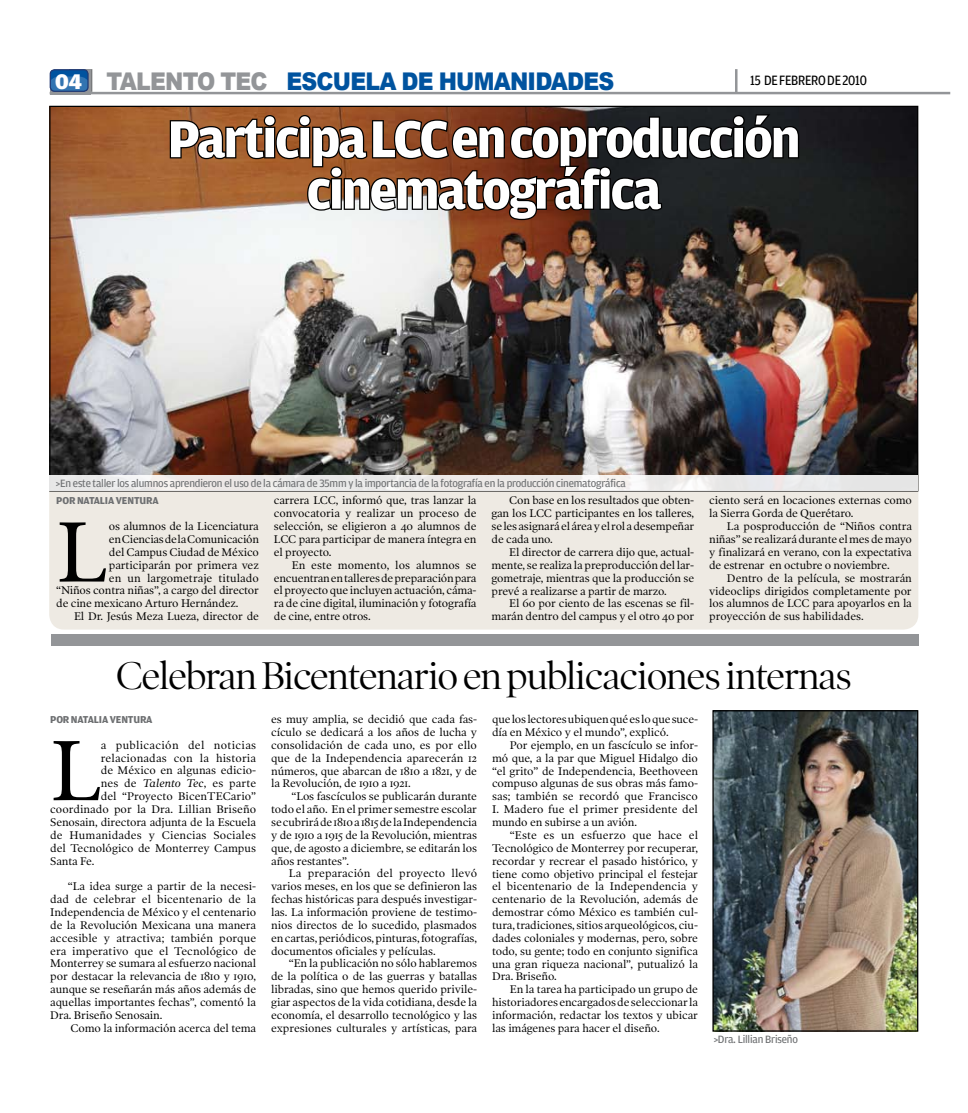
<style>
.page{position:relative;width:968px;height:1113px;background:#fff}
.page>*{position:absolute;margin:0;border:0;box-sizing:border-box;transform-origin:0 0}
.t1{font:86.38px "Poynter OS Text One";color:#000}
.t2{font:700 55px/51.4px "Amplitude";letter-spacing:-.04em;color:#fff;text-align:center}
.t3{font:39.12px "Poynter OS Display";letter-spacing:-.03em;color:#000}
.t4{font:900 24.38px "Arial";letter-spacing:-.035em;color:#00539f;scale:.9 1}
.t5{font:14.38px "Amplitude";letter-spacing:-.015em;color:#000;scale:.9 1}
.t6{font:11.25px/12.9px "Poynter OS Text One";letter-spacing:-.01em;color:#000;text-align:justify}
.t7{font:11.25px "Amplitude";letter-spacing:-.015em;color:#6d6f71}
.t8{font:11.25px "Poynter OS Text One";letter-spacing:.015em;color:#000}
.t9{font:11.25px "Poynter OS Text One";letter-spacing:.025em;color:#000}
.t10{font:11.25px "Poynter OS Text One";letter-spacing:.01em;color:#000}
.t11{font:700 10.62px "Amplitude";letter-spacing:-.015em;color:#6d6f71}
.s1{font-family:"Amplitude";font-size:22.5px;color:#fff}
.s2{color:#939598}
.s3{font-style:italic}
</style>
<div class="page">
<div style="left:49px;top:439px;width:869px;height:190px;background:#eeeae3;border-radius:15px"></div>
<img style="left:51px;top:108px;width:865px;height:367px">
<div style="left:50px;top:75px;width:22px;height:19px;background:#8c9096"></div>
<hr style="left:50px;top:92px;width:900px;height:2px;background:#939598">
<hr style="left:735px;top:69px;width:2px;height:24px;background:#939598">
<div style="left:50px;top:69px;width:39px;height:23px;border:1px solid #223a74;border-radius:4px"></div>
<svg style="left:51px;top:69px;width:41px;height:23px"></svg>
<svg style="left:168px;top:113px;width:632px;height:108px"></svg>
<img style="left:714px;top:712px;width:202px;height:317px">
<div style="left:712px;top:710px;width:206px;height:321px;border:1px solid #000"></div>
<div style="left:51px;top:634px;width:867px;height:12px;background:#939598"></div>
<svg style="left:64px;top:475px;width:774px;height:15px"></svg>
<h3 class="t4" style="left:55px;top:68px;width:622px"><span class="s1">04</span> <span class="s2">TALENTO TEC</span> ESCUELA DE HUMANIDADES</h3>
<p class="t5" style="left:750px;top:72px;width:131px">15 DE FEBRERO DE 2010</p>
<h2 class="t2" style="left:167px;top:114px;width:634px">Participa LCC en coproducción cinematográfica</h2>
<p class="t7" style="left:56px;top:477px;width:571px">&gt;En este taller los alumnos aprendieron el uso de la cámara de 35mm y la importancia de la fotografía en la producción cinematográfica</p>
<p class="t11" style="left:56px;top:495px;width:104px">POR NATALIA VENTURA</p>
<h1 class="t1" style="left:56px;top:498px;width:53px">L</h1>
<p class="t6" style="left:109px;top:519px;width:151px">os alumnos de la Licenciatura</p>
<p class="t6" style="left:109px;top:532px;width:151px">en Ciencias de la Comunicación</p>
<p class="t6" style="left:109px;top:545px;width:151px">del Campus Ciudad de México</p>
<p class="t6" style="left:109px;top:558px;width:151px">participarán por primera vez</p>
<p class="t6" style="left:109px;top:571px;width:151px">en un largometraje titulado</p>
<p class="t6" style="left:56px;top:584px;width:204px">“Niños contra niñas”, a cargo del director</p>
<p class="t6" style="left:56px;top:596px;width:184px">de cine mexicano Arturo Hernández.</p>
<p class="t6" style="left:74px;top:609px;width:186px">El Dr. Jesús Meza Lueza, director de</p>
<p class="t6" style="left:274px;top:494px;width:204px">carrera LCC, informó que, tras lanzar la convocatoria y realizar un proceso de selección, se eligieron a 40 alumnos de LCC para participar de manera íntegra en el proyecto.</p>
<p class="t6" style="left:274px;top:558px;width:204px;text-indent:18px">En este momento, los alumnos se encuentran en talleres de preparación para el proyecto que incluyen actuación, cáma&shy;ra de cine digital, iluminación y fotografía de cine, entre otros.</p>
<p class="t6" style="left:491px;top:494px;width:204px;text-indent:18px">Con base en los resultados que obten&shy;gan los LCC participantes en los talleres, se les asignará el área y el rol a desempeñar de cada uno.</p>
<p class="t6" style="left:491px;top:545px;width:204px;text-indent:18px">El director de carrera dijo que, actual&shy;mente, se realiza la preproducción del lar&shy;gometraje, mientras que la producción se prevé a realizarse a partir de marzo.</p>
<p class="t6" style="left:491px;top:597px;width:204px;text-align:right">El 60 por ciento de las escenas se fil&shy;marán dentro del campus y el otro 40 por</p>
<p class="t6" style="left:709px;top:494px;width:204px">ciento será en locaciones externas como la Sierra Gorda de Querétaro.</p>
<p class="t6" style="left:709px;top:519px;width:204px;text-indent:18px">La posproducción de “Niños contra niñas” se realizará durante el mes de mayo y finalizará en verano, con la expectativa de estrenar en octubre o noviembre.</p>
<p class="t6" style="left:709px;top:571px;width:204px;text-indent:18px">Dentro de la película, se mostrarán videoclips dirigidos completamente por los alumnos de LCC para apoyarlos en la proyección de sus habilidades.</p>
<h3 class="t3" style="left:116px;top:654px;width:737px">Celebran Bicentenario en publicaciones internas</h3>
<p class="t11" style="left:50px;top:713px;width:104px">POR NATALIA VENTURA</p>
<h1 class="t1" style="left:50px;top:717px;width:53px">L</h1>
<p class="t9" style="left:101px;top:738px;width:157px">a publicación del noticias</p>
<p class="t8" style="left:101px;top:751px;width:157px">relacionadas con la historia</p>
<p class="t6" style="left:101px;top:764px;width:157px">de México en algunas edicio-</p>
<p class="t10" style="left:101px;top:776px;width:157px">nes de <span class="s3">Talento Tec</span>, es parte</p>
<p class="t6" style="left:101px;top:789px;width:157px">del “Proyecto BicenTECario”</p>
<p class="t6" style="left:50px;top:802px;width:207px">coordinado por la Dra. Lillian Briseño</p>
<p class="t6" style="left:50px;top:815px;width:207px">Senosain, directora adjunta de la Escuela</p>
<p class="t8" style="left:50px;top:828px;width:207px">de Humanidades y Ciencias Sociales</p>
<p class="t6" style="left:50px;top:841px;width:207px">del Tecnológico de Monterrey Campus</p>
<p class="t6" style="left:50px;top:854px;width:46px">Santa Fe.</p>
<p class="t6" style="left:50px;top:879px;width:207px;text-indent:18px">“La idea surge a partir de la necesi&shy;dad de celebrar el bicentenario de la Independencia de México y el centenario de la Revolución Mexicana una manera accesible y atractiva; también porque era imperativo que el Tecnológico de Monterrey se sumara al esfuerzo nacional por destacar la relevancia de 1810 y 1910, aunque se reseñarán más años además de aquellas importantes fechas”, comentó la Dra. Briseño Senosain.</p>
<p class="t6" style="left:70px;top:1021px;width:187px">Como la información acerca del tema</p>
<p class="t6" style="left:271px;top:712px;width:207px">es muy amplia, se decidió que cada fas&shy;cículo se dedicará a los años de lucha y consolidación de cada uno, es por ello que de la Independencia aparecerán 12 números, que abarcan de 1810 a 1821, y de la Revolución, de 1910 a 1921.</p>
<p class="t6" style="left:271px;top:789px;width:207px;text-indent:20px">“Los fascículos se publicarán durante todo el año. En el primer semestre escolar se cubrirá de 1810 a 1815 de la Independencia y de 1910 a 1915 de la Revolución, mientras que, de agosto a diciembre, se editarán los años restantes”.</p>
<p class="t6" style="left:271px;top:867px;width:207px;text-indent:18px">La preparación del proyecto llevó varios meses, en los que se definieron las fechas históricas para después investigar&shy;las. La información proviene de testimo&shy;nios directos de lo sucedido, plasmados en cartas, periódicos, pinturas, fotografías, documentos oficiales y películas.</p>
<p class="t6" style="left:271px;top:957px;width:207px;text-indent:18px">“En la publicación no sólo hablaremos de la política o de las guerras y batallas libradas, sino que hemos querido privile&shy;giar aspectos de la vida cotidiana, desde la economía, el desarrollo tecnológico y las expresiones culturales y artísticas, para</p>
<p class="t6" style="left:492px;top:712px;width:207px">que los lectores ubiquen qué es lo que suce&shy;día en México y el mundo”, explicó.</p>
<p class="t6" style="left:492px;top:738px;width:207px;text-indent:18px">Por ejemplo, en un fascículo se infor&shy;mó que, a la par que Miguel Hidalgo dio “el grito” de Independencia, Beethoveen compuso algunas de sus obras más famo&shy;sas; también se recordó que Francisco I. Madero fue el primer presidente del mundo en subirse a un avión.</p>
<p class="t6" style="left:492px;top:828px;width:207px;text-indent:18px">“Este es un esfuerzo que hace el Tecnológico de Monterrey por recuperar, recordar y recrear el pasado histórico, y tiene como objetivo principal el festejar el bicentenario de la Independencia y centenario de la Revolución, además de demostrar cómo México es también cul&shy;tura, tradiciones, sitios arqueológicos, ciu&shy;dades coloniales y modernas, pero, sobre todo, su gente; todo en conjunto significa una gran riqueza nacional”, putualizó la Dra. Briseño.</p>
<p class="t6" style="left:492px;top:982px;width:207px;text-indent:18px">En la tarea ha participado un grupo de historiadores encargados de seleccionar la información, redactar los textos y ubicar las imágenes para hacer el diseño.</p>
<p class="t7" style="left:713px;top:1033px;width:86px">&gt;Dra. Lillian Briseño</p>
</div>
